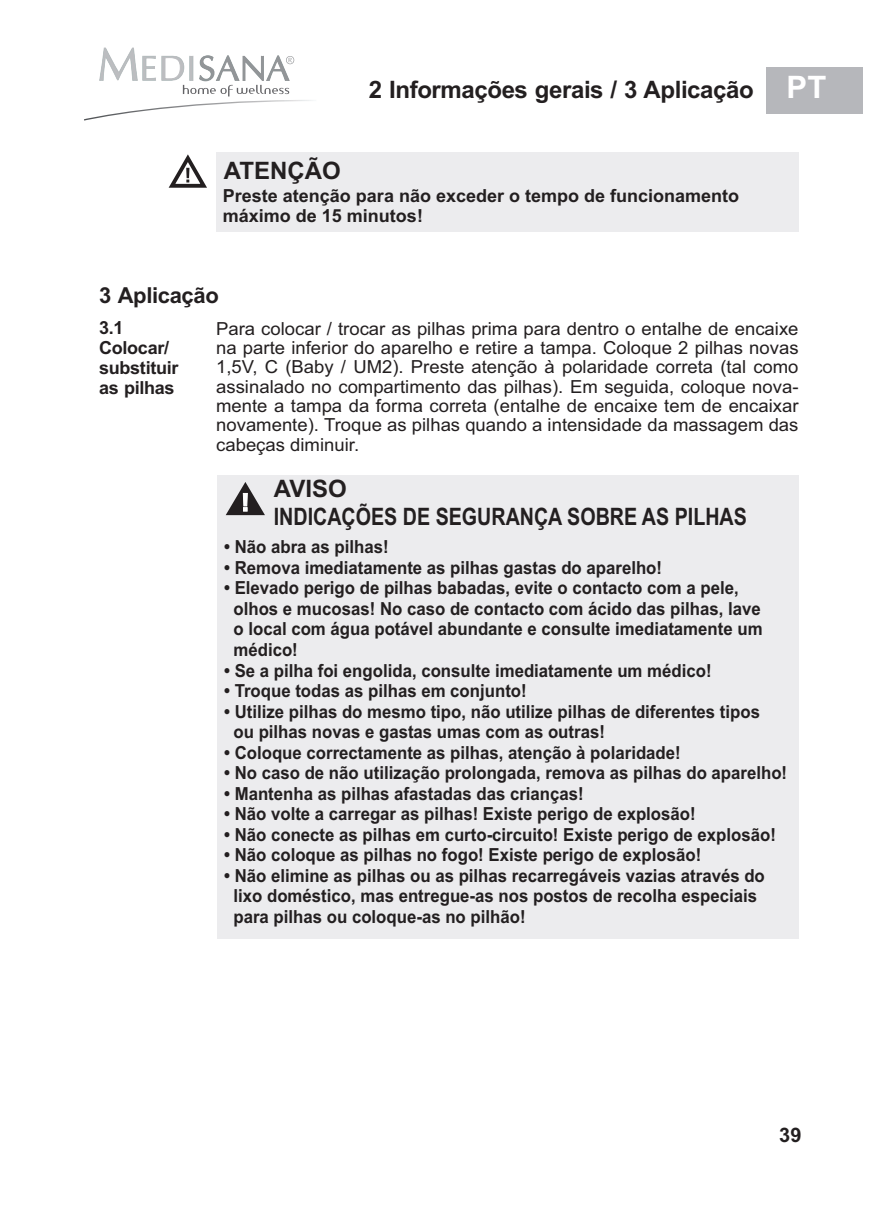
<style>
.page{position:relative;width:870px;height:1222px;background:#fff}
.page>*{position:absolute;margin:0;border:0;box-sizing:border-box;transform-origin:0 0}
.t1{font:700 24px "Arial";letter-spacing:-.015em;color:#231f20}
.t2{font:700 24px "Arial Narrow";color:#231f20}
.t3{font:700 22px "Arial";letter-spacing:-.015em;color:#231f20}
.t4{font:700 20px "Arial";color:#231f20}
.t5{font:700 18px/20.6px "Arial";color:#231f20;scale:.93 1}
.t6{font:18px/19.4px "Arial";color:#231f20;text-align:justify}
.t7{font:700 18px/20px "Arial";color:#231f20}
.s1{font-size:31px;color:#fff}
</style>
<div class="page">
<div style="left:766px;top:68px;width:96px;height:46px;background:#b6b7bb"></div>
<svg style="left:84px;top:47px;width:229px;height:74px"></svg>
<div style="left:216px;top:152px;width:582px;height:79px;background:#ececee"></div>
<svg style="left:168px;top:154px;width:39px;height:34px"></svg>
<div style="left:218px;top:475px;width:581px;height:463px;background:#ececee"></div>
<svg style="left:226px;top:482px;width:39px;height:33px"></svg>
<h1 class="t1" style="left:369px;top:80px;width:459px">2 Informações gerais / 3 Aplicação <span class="s1">PT</span></h1>
<h1 class="t1" style="left:224px;top:161px;width:118px">ATENÇÃO</h1>
<p class="t7" style="left:223px;top:187px;width:518px">Preste atenção para não exceder o tempo de funcionamento máximo de 15 minutos!</p>
<p class="t3" style="left:99px;top:287px;width:121px">3 Aplicação</p>
<p class="t7" style="left:99px;top:320px;width:81px">3.1<br>Colocar/ substituir as pilhas</p>
<p class="t6" style="left:216px;top:320px;width:584px">Para colocar / trocar as pilhas prima para dentro o entalhe de encaixe na parte inferior do aparelho e retire a tampa. Coloque 2 pilhas novas 1,5V, C (Baby / UM2). Preste atenção à polaridade correta (tal como assinalado no compartimento das pilhas). Em seguida, coloque nova&shy;mente a tampa da forma correta (entalhe de encaixe tem de encaixar novamente). Troque as pilhas quando a intensidade da massagem das cabeças diminuir.</p>
<h1 class="t1" style="left:274px;top:479px;width:74px">AVISO</h1>
<h1 class="t2" style="left:274px;top:507px;width:475px">INDICAÇÕES DE SEGURANÇA SOBRE AS PILHAS</h1>
<p class="t5" style="left:224px;top:538px;width:178px">• Não abra as pilhas!</p>
<p class="t5" style="left:224px;top:559px;width:472px">• Remova imediatamente as pilhas gastas do aparelho!</p>
<p class="t5" style="left:233px;top:579px;width:570px;text-indent:-9px">• Elevado perigo de pilhas babadas, evite o contacto com a pele, olhos e mucosas! No caso de contacto com ácido das pilhas, lave o local com água potável abundante e consulte imediatamente um médico!</p>
<p class="t5" style="left:224px;top:661px;width:525px">• Se a pilha foi engolida, consulte imediatamente um médico!</p>
<p class="t5" style="left:224px;top:682px;width:327px">• Troque todas as pilhas em conjunto!</p>
<p class="t5" style="left:233px;top:702px;width:568px;text-indent:-9px">• Utilize pilhas do mesmo tipo, não utilize pilhas de diferentes tipos ou pilhas novas e gastas umas com as outras!</p>
<p class="t5" style="left:224px;top:743px;width:492px">• Coloque correctamente as pilhas, atenção à polaridade!</p>
<p class="t5" style="left:224px;top:764px;width:607px">• No caso de não utilização prolongada, remova as pilhas do aparelho!</p>
<p class="t5" style="left:224px;top:784px;width:388px">• Mantenha as pilhas afastadas das crianças!</p>
<p class="t5" style="left:224px;top:805px;width:508px">• Não volte a carregar as pilhas! Existe perigo de explosão!</p>
<p class="t5" style="left:224px;top:825px;width:595px">• Não conecte as pilhas em curto-circuito! Existe perigo de explosão!</p>
<p class="t5" style="left:224px;top:846px;width:514px">• Não coloque as pilhas no fogo! Existe perigo de explosão!</p>
<p class="t5" style="left:233px;top:866px;width:573px;text-indent:-9px">• Não elimine as pilhas ou as pilhas recarregáveis vazias através do lixo doméstico, mas entregue-as nos postos de recolha especiais para pilhas ou coloque-as no pilhão!</p>
<p class="t4" style="left:779px;top:1127px;width:24px">39</p>
</div>
